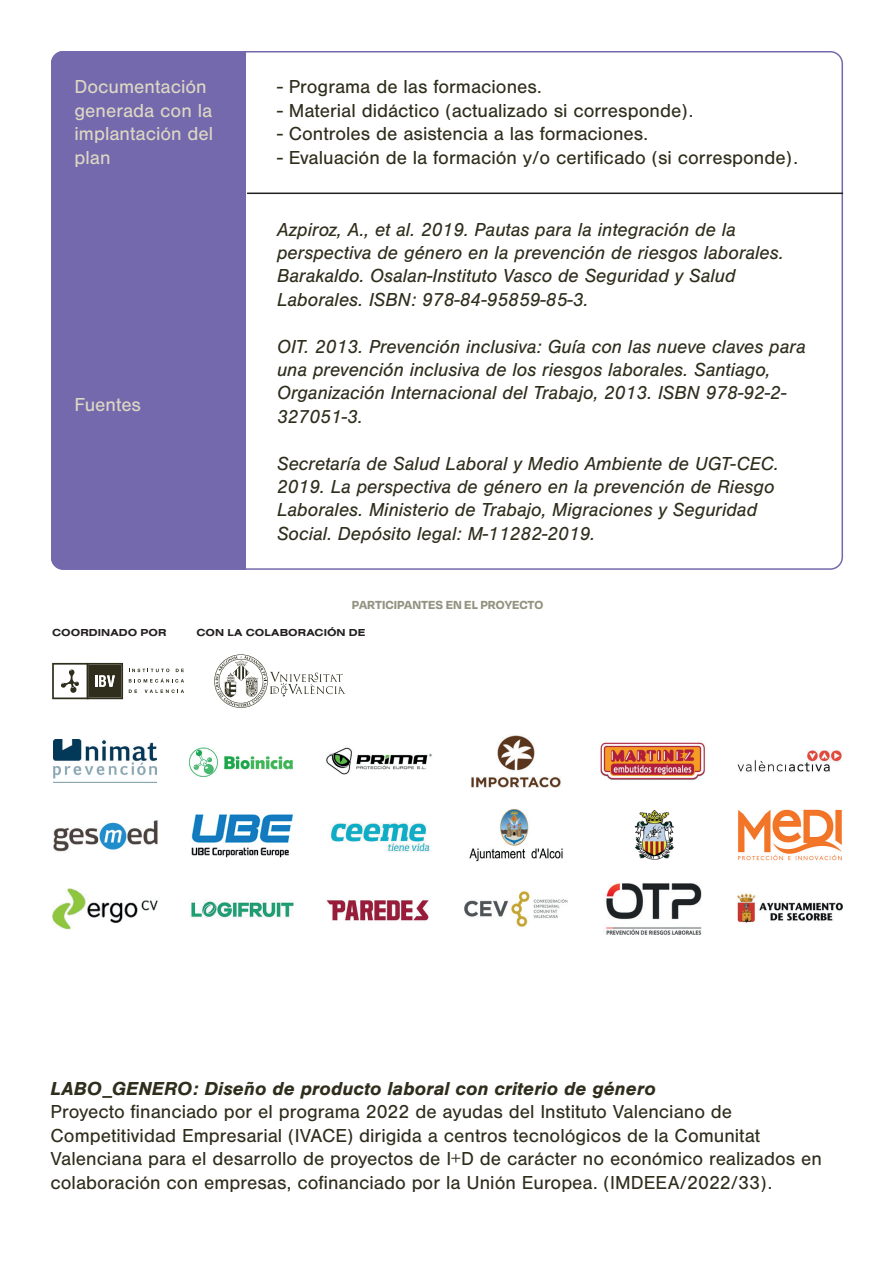
<style>
.page{position:relative;width:893px;height:1263px;background:#fff}
.page>*{position:absolute;margin:0;border:0;box-sizing:border-box;transform-origin:0 0}
.t1{font:italic 19.5px/23.4px "Nimbus San";color:#2f2d1c}
.t2{font:19.5px/23.4px "Nimbus San";color:#2f2d1c}
.t3{font:italic 700 19.5px "Nimbus San";color:#2f2d1c}
.t4{font:19.5px/23.4px "Nimbus San";color:#ddd8c3}
.t5{font:700 13.5px "Degular";color:#939381}
.t6{font:700 10.5px "Nimbus San Ext";color:#231f20}
</style>
<div class="page">
<div style="left:51px;top:51px;width:195px;height:519px;background:#7469ad"></div>
<hr style="left:247px;top:193px;width:596px;height:1px;background:#231f20">
<img style="left:606px;top:883px;width:96px;height:52px">
<img style="left:191px;top:814px;width:102px;height:43px">
<img style="left:471px;top:735px;width:90px;height:52px">
<img style="left:600px;top:742px;width:105px;height:38px">
<img style="left:737px;top:750px;width:105px;height:22px">
<svg style="left:738px;top:809px;width:104px;height:52px"></svg>
<img style="left:738px;top:810px;width:104px;height:50px">
<img style="left:469px;top:809px;width:94px;height:52px">
<img style="left:52px;top:888px;width:106px;height:42px">
<img style="left:53px;top:820px;width:105px;height:32px">
<img style="left:326px;top:747px;width:106px;height:28px">
<svg style="left:53px;top:739px;width:104px;height:44px"></svg>
<img style="left:54px;top:740px;width:103px;height:42px">
<img style="left:330px;top:822px;width:100px;height:30px">
<img style="left:634px;top:810px;width:40px;height:50px">
<img style="left:464px;top:891px;width:104px;height:36px">
<img style="left:737px;top:893px;width:105px;height:31px">
<img style="left:326px;top:900px;width:103px;height:21px">
<img style="left:191px;top:899px;width:103px;height:19px">
<svg style="left:52px;top:663px;width:71px;height:36px"></svg>
<svg style="left:129px;top:689px;width:8px;height:4px"></svg>
<svg style="left:145px;top:689px;width:39px;height:4px"></svg>
<svg style="left:129px;top:678px;width:55px;height:5px"></svg>
<svg style="left:129px;top:669px;width:40px;height:3px"></svg>
<svg style="left:176px;top:669px;width:8px;height:3px"></svg>
<svg style="left:214px;top:654px;width:131px;height:54px"></svg>
<img style="left:189px;top:747px;width:104px;height:30px">
<p class="t4" style="left:75px;top:76px;width:140px">Documentación generada con la implantación del plan</p>
<p class="t4" style="left:75px;top:393px;width:68px">Fuentes</p>
<p class="t2" style="left:277px;top:76px;width:266px">- Programa de las formaciones.</p>
<p class="t2" style="left:277px;top:99px;width:418px">- Material didáctico (actualizado si corresponde).</p>
<p class="t2" style="left:277px;top:122px;width:373px">- Controles de asistencia a las formaciones.</p>
<p class="t2" style="left:277px;top:146px;width:522px">- Evaluación de la formación y/o certificado (si corresponde).</p>
<p class="t1" style="left:277px;top:217px;width:508px">Azpiroz, A., et al. 2019. Pautas para la integración de la perspectiva de género en la prevención de riesgos laborales.<br>Barakaldo. Osalan-Instituto Vasco de Seguridad y Salud Laborales. ISBN: 978-84-95859-85-3.</p>
<p class="t1" style="left:277px;top:334px;width:530px">OIT. 2013. Prevención inclusiva: Guía con las nueve claves para una prevención inclusiva de los riesgos laborales. Santiago, Organización Internacional del Trabajo, 2013. ISBN 978-92-2- 327051-3.</p>
<p class="t1" style="left:277px;top:451px;width:503px">Secretaría de Salud Laboral y Medio Ambiente de UGT-CEC.<br>2019. La perspectiva de género en la prevención de Riesgo Laborales. Ministerio de Trabajo, Migraciones y Seguridad Social. Depósito legal: M-11282-2019.</p>
<p class="t5" style="left:352px;top:596px;width:193px">PARTICIPANTES EN EL PROYECTO</p>
<p class="t6" style="left:52px;top:626px;width:116px">COORDINADO POR</p>
<p class="t6" style="left:196px;top:626px;width:171px">CON LA COLABORACIÓN DE</p>
<p class="t3" style="left:51px;top:1077px;width:607px">LABO_GENERO: Diseño de producto laboral con criterio de género</p>
<p class="t2" style="left:51px;top:1100px;width:773px">Proyecto financiado por el programa 2022 de ayudas del Instituto Valenciano de Competitividad Empresarial (IVACE) dirigida a centros tecnológicos de la Comunitat Valenciana para el desarrollo de proyectos de I+D de carácter no económico realizados en colaboración con empresas, cofinanciado por la Unión Europea. (IMDEEA/2022/33).</p>
</div>
